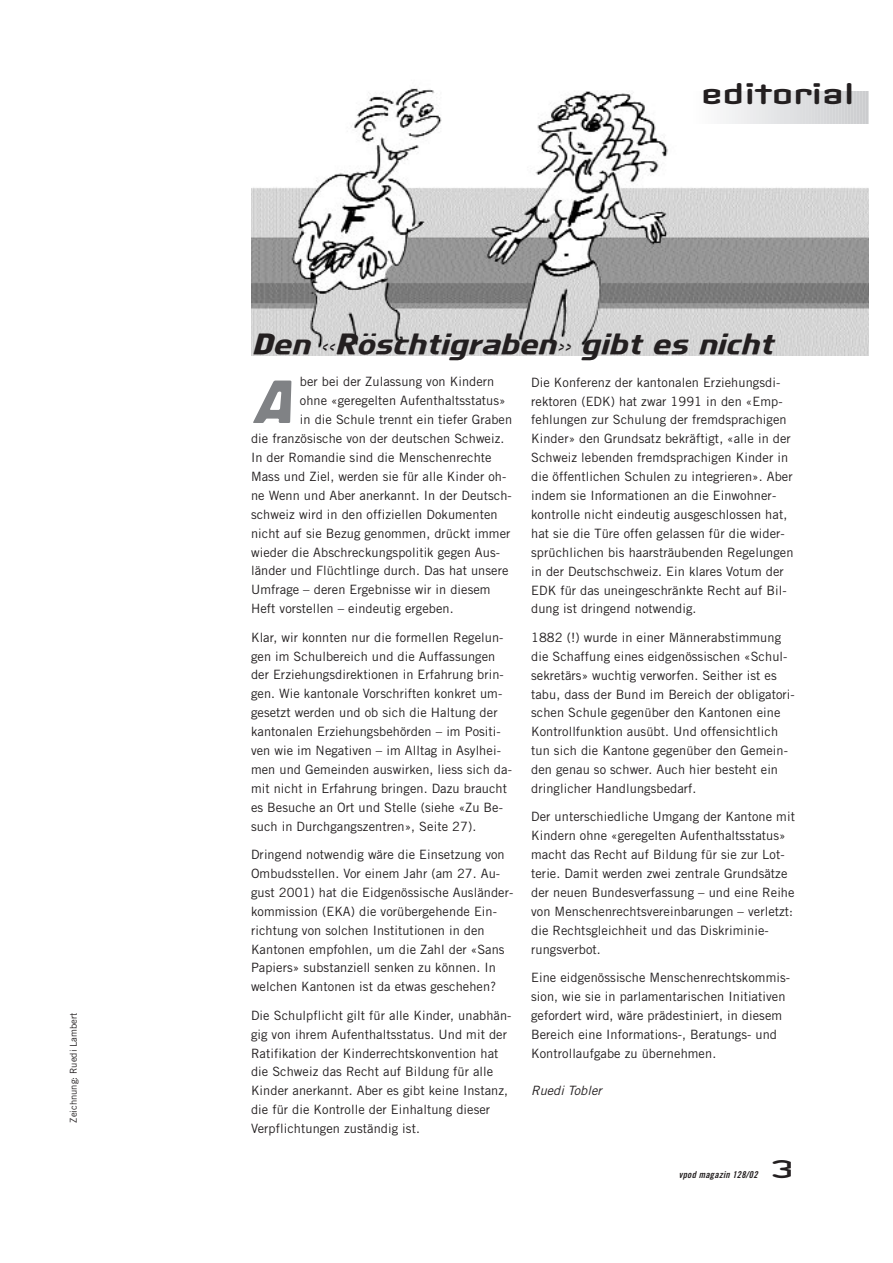
<style>
.page{position:relative;width:893px;height:1263px;background:#fff}
.page>*{position:absolute;margin:0;border:0;box-sizing:border-box;transform-origin:0 0}
.t1{font:58.95px "Galaxis";color:#808285}
.t2{font:29.1px "Galaxis";letter-spacing:-.02em;color:#231f20}
.t3{font:28.35px "Clicker";letter-spacing:-.065em;color:#231f20;scale:1.5 1}
.t4{font:24.3px "Clicker";color:#231f20;scale:1.5 1}
.t5{font:12.9px/18.9px "Trade Gothic";letter-spacing:.005em;color:#231f20}
.t6{font:italic 12.9px "Trade Gothic";color:#231f20}
.t7{font:9.45px "Trade Gothic";color:#231f20}
.t8{font:italic 9.45px "Trade Gothic Bold Cond Twenty";color:#231f20}
</style>
<div class="page">
<img style="left:251px;top:88px;width:617px;height:268px">
<hr style="left:692px;top:91px;width:1px;height:32px;background:#fff">
<hr style="left:694px;top:91px;width:1px;height:32px;background:#fefefe">
<hr style="left:697px;top:91px;width:1px;height:32px;background:#fdfdfd">
<hr style="left:700px;top:91px;width:1px;height:32px;background:#fcfcfc">
<hr style="left:703px;top:91px;width:1px;height:32px;background:#fbfbfb">
<hr style="left:706px;top:91px;width:2px;height:32px;background:#fafafa">
<hr style="left:709px;top:91px;width:2px;height:32px;background:#f9f9f9">
<hr style="left:712px;top:91px;width:2px;height:32px;background:#f8f8f9">
<hr style="left:715px;top:91px;width:2px;height:32px;background:#f7f7f8">
<hr style="left:718px;top:91px;width:2px;height:32px;background:#f6f6f7">
<hr style="left:721px;top:91px;width:2px;height:32px;background:#f5f5f6">
<hr style="left:724px;top:91px;width:2px;height:32px;background:#f4f5f5">
<hr style="left:727px;top:91px;width:2px;height:32px;background:#f3f4f4">
<hr style="left:730px;top:91px;width:2px;height:32px;background:#f2f3f4">
<hr style="left:733px;top:91px;width:2px;height:32px;background:#f1f2f3">
<hr style="left:736px;top:91px;width:2px;height:32px;background:#f0f1f2">
<hr style="left:739px;top:91px;width:2px;height:32px;background:#f0f0f1">
<hr style="left:742px;top:91px;width:2px;height:32px;background:#efeff0">
<hr style="left:745px;top:91px;width:2px;height:32px;background:#eeeeef">
<hr style="left:748px;top:91px;width:2px;height:32px;background:#ededee">
<hr style="left:751px;top:91px;width:2px;height:32px;background:#ececee">
<hr style="left:754px;top:91px;width:2px;height:32px;background:#ebebed">
<hr style="left:757px;top:91px;width:2px;height:32px;background:#eaebec">
<hr style="left:760px;top:91px;width:2px;height:32px;background:#e9eaeb">
<hr style="left:763px;top:91px;width:2px;height:32px;background:#e8e9ea">
<hr style="left:766px;top:91px;width:2px;height:32px;background:#e7e8e9">
<hr style="left:769px;top:91px;width:2px;height:32px;background:#e6e7e9">
<hr style="left:772px;top:91px;width:2px;height:32px;background:#e5e6e8">
<hr style="left:775px;top:91px;width:2px;height:32px;background:#e4e5e7">
<hr style="left:778px;top:91px;width:2px;height:32px;background:#e3e4e6">
<hr style="left:781px;top:91px;width:2px;height:32px;background:#e2e3e5">
<hr style="left:784px;top:91px;width:2px;height:32px;background:#e1e2e4">
<hr style="left:788px;top:91px;width:1px;height:32px;background:#e1e2e4">
<hr style="left:791px;top:91px;width:1px;height:32px;background:#e0e1e3">
<hr style="left:794px;top:91px;width:1px;height:32px;background:#dfe0e2">
<hr style="left:797px;top:91px;width:1px;height:32px;background:#dedfe1">
<hr style="left:800px;top:91px;width:1px;height:32px;background:#dddee0">
<hr style="left:803px;top:91px;width:1px;height:32px;background:#dcdddf">
<hr style="left:806px;top:91px;width:1px;height:32px;background:#dcdddf">
<hr style="left:809px;top:91px;width:1px;height:32px;background:#dbdcde">
<hr style="left:812px;top:91px;width:1px;height:32px;background:#dadbdd">
<hr style="left:815px;top:91px;width:1px;height:32px;background:#d9dadc">
<hr style="left:818px;top:91px;width:1px;height:32px;background:#d8d9db">
<hr style="left:821px;top:91px;width:1px;height:32px;background:#d8d9db">
<hr style="left:824px;top:91px;width:1px;height:32px;background:#d7d8da">
<hr style="left:827px;top:91px;width:1px;height:32px;background:#d6d7d9">
<hr style="left:830px;top:91px;width:1px;height:32px;background:#d5d6d8">
<hr style="left:833px;top:91px;width:1px;height:32px;background:#d4d5d7">
<hr style="left:836px;top:91px;width:1px;height:32px;background:#d4d5d7">
<hr style="left:839px;top:91px;width:1px;height:32px;background:#d3d4d6">
<hr style="left:842px;top:91px;width:1px;height:32px;background:#d2d3d5">
<hr style="left:845px;top:91px;width:1px;height:32px;background:#d1d2d4">
<hr style="left:848px;top:91px;width:1px;height:32px;background:#d0d1d3">
<hr style="left:851px;top:91px;width:1px;height:32px;background:#cfd0d2">
<hr style="left:854px;top:91px;width:1px;height:32px;background:#cfd0d2">
<hr style="left:857px;top:91px;width:1px;height:32px;background:#cecfd1">
<hr style="left:860px;top:91px;width:1px;height:32px;background:#cdced0">
<hr style="left:863px;top:91px;width:1px;height:32px;background:#cccdcf">
<hr style="left:866px;top:91px;width:1px;height:32px;background:#cbccce">
<p class="t7" style="left:70px;top:1123px;width:112px;rotate:-90deg">Zeichnung: Ruedi Lambert</p>
<h3 class="t3" style="left:699px;top:81px;width:106px">editorial</h3>
<h2 class="t2" style="left:251px;top:333px;width:523px">Den «Röschtigraben» gibt es nicht</h2>
<h1 class="t1" style="left:251px;top:381px;width:42px">A</h1>
<p class="t5" style="left:300px;top:374px;width:196px">ber bei der Zulassung von Kindern</p>
<p class="t5" style="left:300px;top:392px;width:207px">ohne «geregelten Aufenthaltsstatus»</p>
<p class="t5" style="left:300px;top:411px;width:214px">in die Schule trennt ein tiefer Graben</p>
<p class="t5" style="left:251px;top:430px;width:255px">die französische von der deutschen Schweiz.</p>
<p class="t5" style="left:251px;top:449px;width:242px">In der Romandie sind die Menschenrechte</p>
<p class="t5" style="left:251px;top:468px;width:257px">Mass und Ziel, werden sie für alle Kinder oh-</p>
<p class="t5" style="left:251px;top:487px;width:262px">ne Wenn und Aber anerkannt. In der Deutsch-</p>
<p class="t5" style="left:251px;top:506px;width:248px">schweiz wird in den offiziellen Dokumenten</p>
<p class="t5" style="left:251px;top:525px;width:261px">nicht auf sie Bezug genommen, drückt immer</p>
<p class="t5" style="left:251px;top:544px;width:250px">wieder die Abschreckungspolitik gegen Aus-</p>
<p class="t5" style="left:251px;top:563px;width:259px">länder und Flüchtlinge durch. Das hat unsere</p>
<p class="t5" style="left:251px;top:582px;width:241px">Umfrage – deren Ergebnisse wir in diesem</p>
<p class="t5" style="left:251px;top:600px;width:204px">Heft vorstellen – eindeutig ergeben.</p>
<p class="t5" style="left:251px;top:629px;width:262px">Klar, wir konnten nur die formellen Regelun&shy;gen im Schulbereich und die Auffassungen der Erziehungsdirektionen in Erfahrung brin&shy;gen. Wie kantonale Vorschriften konkret um&shy;gesetzt werden und ob sich die Haltung der kantonalen Erziehungsbehörden – im Positi&shy;ven wie im Negativen – im Alltag in Asylhei&shy;men und Gemeinden auswirken, liess sich da&shy;mit nicht in Erfahrung bringen. Dazu braucht es Besuche an Ort und Stelle (siehe «Zu Be&shy;such in Durchgangszentren», Seite 27).</p>
<p class="t5" style="left:251px;top:846px;width:264px">Dringend notwendig wäre die Einsetzung von Ombudsstellen. Vor einem Jahr (am 27. Au&shy;gust 2001) hat die Eidgenössische Ausländer&shy;kommission (EKA) die vorübergehende Ein&shy;richtung von solchen Institutionen in den Kantonen empfohlen, um die Zahl der «Sans Papiers» substanziell senken zu können. In welchen Kantonen ist da etwas geschehen?</p>
<p class="t5" style="left:251px;top:1007px;width:262px">Die Schulpflicht gilt für alle Kinder, unabhän&shy;gig von ihrem Aufenthaltsstatus. Und mit der Ratifikation der Kinderrechtskonvention hat die Schweiz das Recht auf Bildung für alle Kinder anerkannt. Aber es gibt keine Instanz, die für die Kontrolle der Einhaltung dieser Verpflichtungen zuständig ist.</p>
<p class="t5" style="left:531px;top:374px;width:264px">Die Konferenz der kantonalen Erziehungsdi&shy;rektoren (EDK) hat zwar 1991 in den «Emp&shy;fehlungen zur Schulung der fremdsprachigen Kinder» den Grundsatz bekräftigt, «alle in der Schweiz lebenden fremdsprachigen Kinder in die öffentlichen Schulen zu integrieren». Aber indem sie Informationen an die Einwohner&shy;kontrolle nicht eindeutig ausgeschlossen hat, hat sie die Türe offen gelassen für die wider&shy;sprüchlichen bis haarsträubenden Regelungen in der Deutschschweiz. Ein klares Votum der EDK für das uneingeschränkte Recht auf Bil&shy;dung ist dringend notwendig.</p>
<p class="t5" style="left:531px;top:629px;width:265px">1882 (!) wurde in einer Männerabstimmung die Schaffung eines eidgenössischen «Schul&shy;sekretärs» wuchtig verworfen. Seither ist es tabu, dass der Bund im Bereich der obligatori&shy;schen Schule gegenüber den Kantonen eine Kontrollfunktion ausübt. Und offensichtlich tun sich die Kantone gegenüber den Gemein&shy;den genau so schwer. Auch hier besteht ein dringlicher Handlungsbedarf.</p>
<p class="t5" style="left:531px;top:809px;width:265px">Der unterschiedliche Umgang der Kantone mit Kindern ohne «geregelten Aufenthaltsstatus» macht das Recht auf Bildung für sie zur Lot&shy;terie. Damit werden zwei zentrale Grundsätze der neuen Bundesverfassung – und eine Reihe von Menschenrechtsvereinbarungen – verletzt: die Rechtsgleichheit und das Diskriminie&shy;rungsverbot.</p>
<p class="t5" style="left:531px;top:969px;width:260px">Eine eidgenössische Menschenrechtskommis&shy;sion, wie sie in parlamentarischen Initiativen gefordert wird, wäre prädestiniert, in diesem Bereich eine Informations-, Beratungs- und Kontrollaufgabe zu übernehmen.</p>
<p class="t6" style="left:531px;top:1086px;width:75px">Ruedi Tobler</p>
<p class="t8" style="left:678px;top:1171px;width:82px">vpod magazin 128/02</p>
<h3 class="t4" style="left:771px;top:1159px;width:17px">3</h3>
</div>
